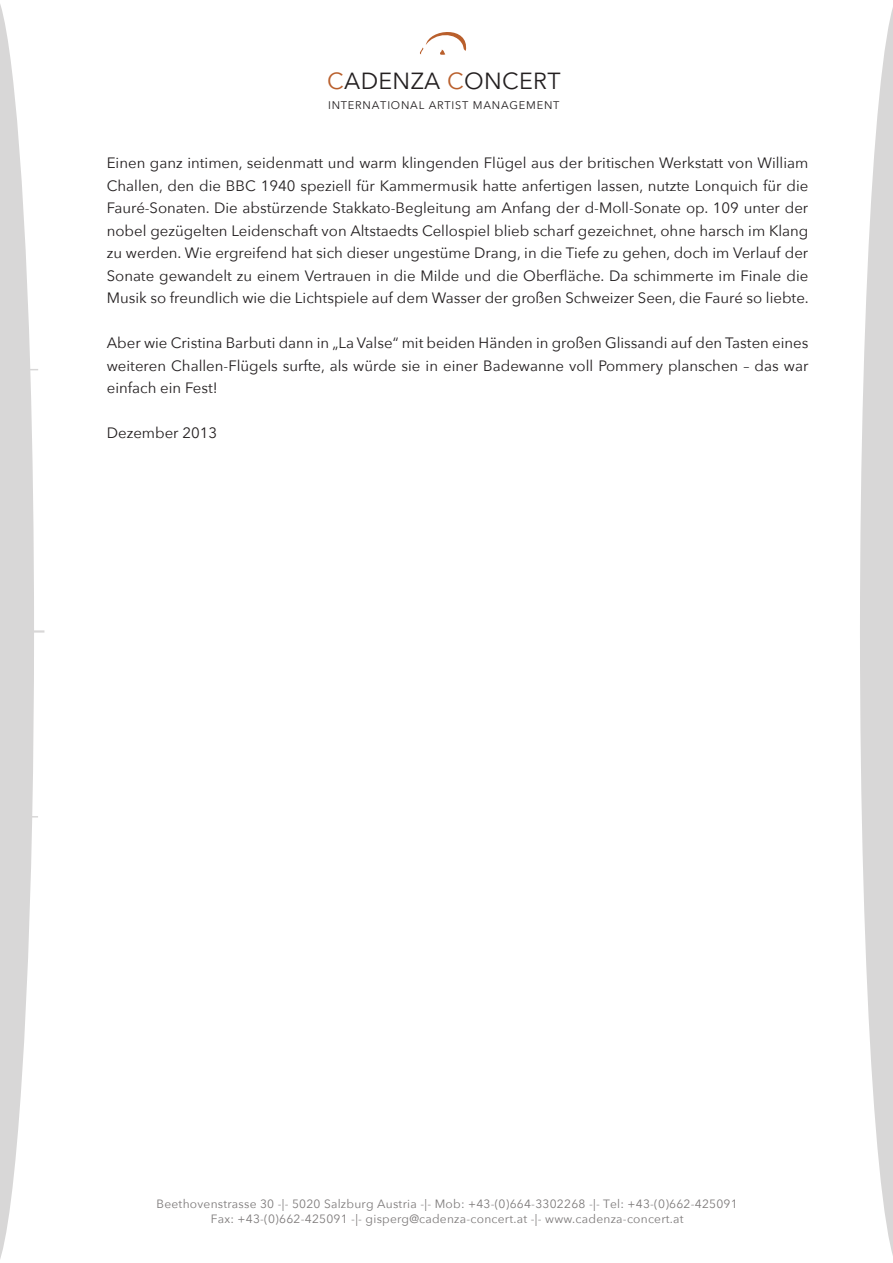
<style>
.page{position:relative;width:893px;height:1263px;background:#fff}
.page>*{position:absolute;margin:0;border:0;box-sizing:border-box;transform-origin:0 0}
.t1{font:23.1px "Avenir Next";letter-spacing:.015em;color:#231f20}
.t2{font:15px/22.5px "Avenir Next";color:#231f20;text-align:justify}
.t3{font:12px/15px "Avenir Next";letter-spacing:.02em;color:#7d7a7a;text-align:center}
.t4{font:10.95px "Avenir Next";letter-spacing:.07em;color:#231f20}
.s1{color:#b95f2c}
</style>
<div class="page">
<svg style="left:860px;top:8px;width:33px;height:1247px"></svg>
<svg style="left:420px;top:32px;width:47px;height:23px"></svg>
<svg style="left:0;top:4px;width:44px;height:1255px;fill:#d8d7d7"></svg>
<p class="t1" style="left:327px;top:67px;width:235px"><span class="s1">C</span>ADENZA <span class="s1">C</span>ONCERT</p>
<p class="t4" style="left:328px;top:99px;width:233px">INTERNATIONAL ARTIST MANAGEMENT</p>
<p class="t2" style="left:107px;top:152px;width:704px">Einen ganz intimen, seidenmatt und warm klingenden Flügel aus der britischen Werkstatt von William Challen, den die BBC 1940 speziell für Kammermusik hatte anfertigen lassen, nutzte Lonquich für die Fauré-Sonaten. Die abstürzende Stakkato-Begleitung am Anfang der d-Moll-Sonate op. 109 unter der nobel gezügelten Leidenschaft von Altstaedts Cellospiel blieb scharf gezeichnet, ohne harsch im Klang zu werden. Wie ergreifend hat sich dieser ungestüme Drang, in die Tiefe zu gehen, doch im Verlauf der Sonate gewandelt zu einem Vertrauen in die Milde und die Oberfläche. Da schimmerte im Finale die Musik so freundlich wie die Lichtspiele auf dem Wasser der großen Schweizer Seen, die Fauré so liebte.</p>
<p class="t2" style="left:107px;top:332px;width:703px">Aber wie Cristina Barbuti dann in „La Valse“ mit beiden Händen in großen Glissandi auf den Tasten eines weiteren Challen-Flügels surfte, als würde sie in einer Badewanne voll Pommery planschen – das war einfach ein Fest!</p>
<p class="t2" style="left:107px;top:422px;width:112px">Dezember 2013</p>
<p class="t3" style="left:157px;top:1196px;width:583px">Beethovenstrasse 30 -|- 5020 Salzburg Austria -|- Mob: +43-(0)664-3302268 -|- Tel: +43-(0)662-425091<br>Fax: +43-(0)662-425091 -|- gisperg@cadenza-concert.at -|- www.cadenza-concert.at</p>
</div>
